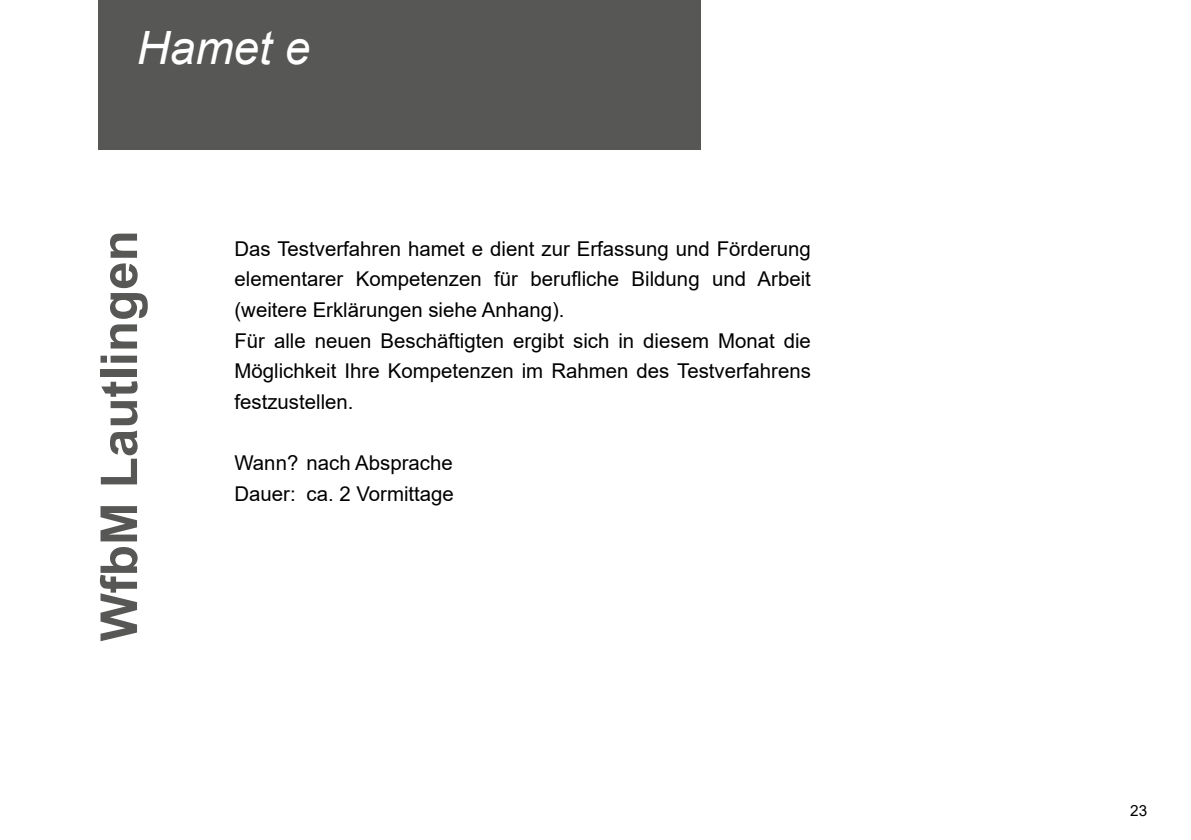
<style>
.page{position:relative;width:1191px;height:840px;background:#fff}
.page>*{position:absolute;margin:0;border:0;box-sizing:border-box;transform-origin:0 0}
.t1{font:700 51px "Arial";color:#575756}
.t2{font:italic 46px "Arial";color:#fff}
.t3{font:20.4px/30.6px "Arial";color:#000}
.t4{font:15.4px "Arial";color:#000}
</style>
<div class="page">
<div style="left:98px;top:0;width:603px;height:149px;background:#575756"></div>
<h2 class="t2" style="left:137px;top:18px;width:175px">Hamet e</h2>
<h1 class="t1" style="left:83px;top:641px;width:412px;rotate:-90deg">WfbM Lautlingen</h1>
<p class="t3" style="left:234px;top:233px;width:578px">Das Testverfahren hamet e dient zur Erfassung und Förderung elementarer Kompetenzen für berufliche Bildung und Arbeit (weitere Erklärungen siehe Anhang).<br>Für alle neuen Beschäftigten ergibt sich in diesem Monat die Möglichkeit Ihre Kompetenzen im Rahmen des Testverfahrens festzustellen.</p>
<p class="t3" style="left:234px;top:447px;width:221px">Wann? nach Absprache<br>Dauer: ca. 2 Vormittage</p>
<p class="t4" style="left:1130px;top:799px;width:19px">23</p>
</div>
